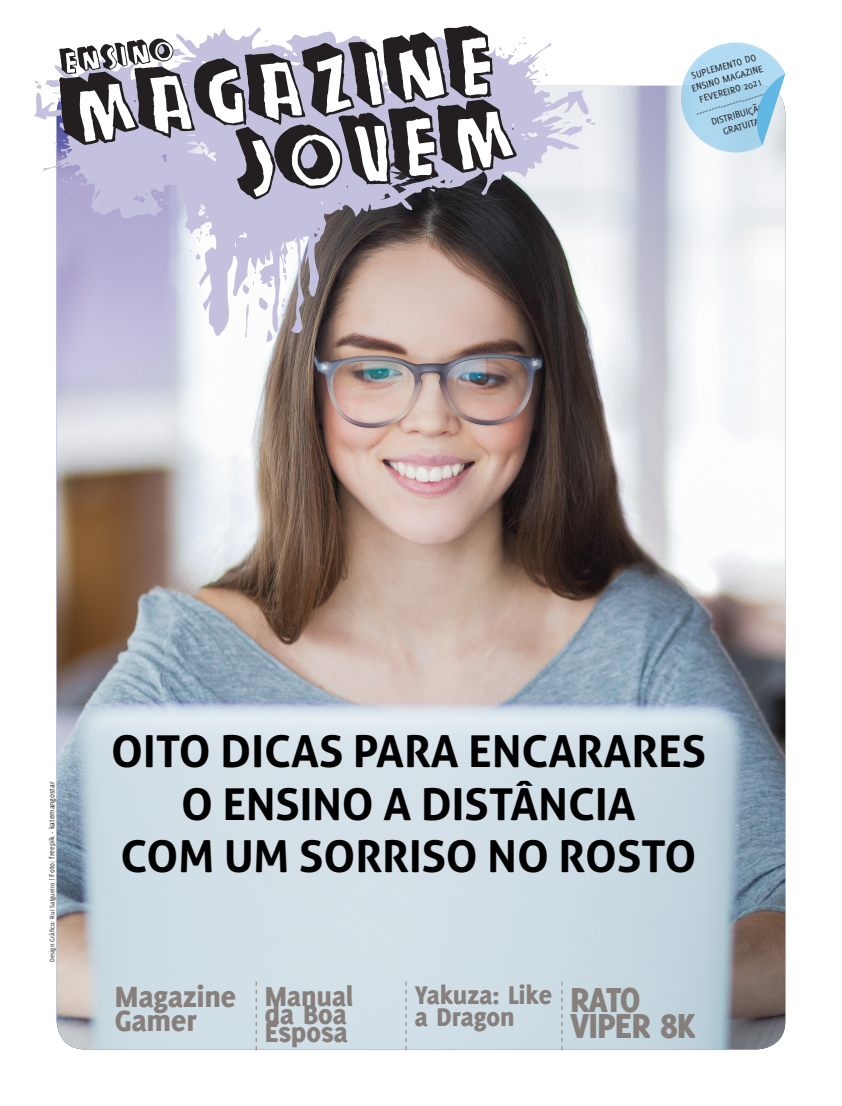
<style>
.page{position:relative;width:842px;height:1106px;background:#fff}
.page>*{position:absolute;margin:0;border:0;box-sizing:border-box;transform-origin:0 0}
.t1{font:700 44px/52.6px "Aller";color:#000;text-align:center}
.t2{font:800 38px "Delicious";letter-spacing:-.02em;color:#867f7c}
.t3{font:800 32px/24px "Delicious";color:#867f7c}
.t4{font:800 30px "Delicious";color:#867f7c}
.t5{font:800 28px/22px "Delicious";color:#867f7c}
.t6{font:10.4px/12.5px "Delicious";color:#231f20;text-align:center}
.t7{font:7px "Delicious";color:#231f20}
.s1{font-size:8px}
</style>
<div class="page">
<img style="left:57px;top:85px;width:728px;height:964px">
<svg style="left:34px;top:37px;width:561px;height:305px"></svg>
<svg style="left:59px;top:26px;width:458px;height:173px"></svg>
<svg style="left:680px;top:42px;width:105px;height:112px;background:#b8dcef"></svg>
<svg style="left:405px;top:981px;width:1px;height:69px"></svg>
<svg style="left:256px;top:981px;width:1px;height:69px"></svg>
<svg style="left:561px;top:981px;width:1px;height:69px"></svg>
<p class="t6" style="left:684px;top:71px;width:80px;rotate:-16deg">Suplemento do<br>Ensino Magazine<br>Fevereiro 2021 -------------------------<br>Distribuição<br>Gratuita</p>
<p class="t7" style="left:48px;top:962px;width:182px;rotate:-90deg">Design Gráfico: Rui Salgueiro | <span class="s1">Foto: freepik - katemangostar</span></p>
<h1 class="t1" style="left:111px;top:724px;width:596px">OITO DICAS PARA ENCARARES<br>O ENSINO A DISTÂNCIA<br>COM UM SORRISO NO ROSTO</h1>
<h3 class="t5" style="left:415px;top:983px;width:138px">Yakuza: Like a Dragon</h3>
<h3 class="t3" style="left:115px;top:984px;width:123px">Magazine<br>Gamer</h3>
<h2 class="t2" style="left:570px;top:977px;width:72px">RATO</h2>
<h3 class="t4" style="left:265px;top:978px;width:90px">Manual</h3>
<h3 class="t4" style="left:265px;top:996px;width:84px">da Boa</h3>
<h3 class="t4" style="left:265px;top:1014px;width:84px">Esposa</h3>
<h2 class="t2" style="left:570px;top:1003px;width:127px">VIPER 8K</h2>
</div>
